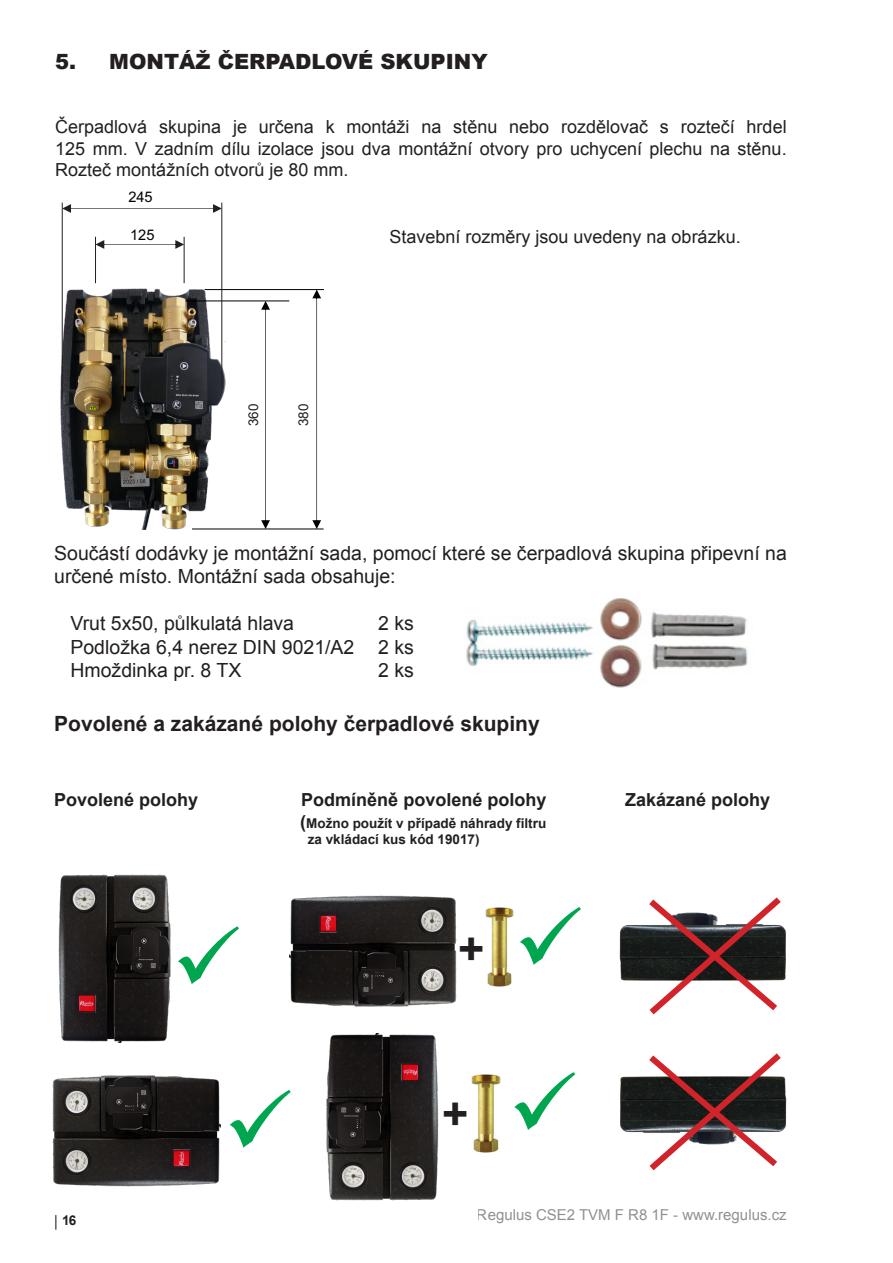
<style>
.page{position:relative;width:893px;height:1263px;background:#fff}
.page>*{position:absolute;margin:0;border:0;box-sizing:border-box;transform-origin:0 0}
.t1{font:700 45px "Arial";color:#231f20}
.t2{font:700 21px "Arial";color:#231f20}
.t3{font:900 21px "Arial";color:#231f20}
.t4{font:19.5px/23.4px "Arial";color:#231f20}
.t5{font:18px/21.6px "Arial";color:#231f20;text-align:justify}
.t6{font:700 18px "Arial";color:#231f20}
.t7{font:15px "Arial";color:#231f20}
.t8{font:14.55px "Arial";color:#000}
.t9{font:700 13.5px/16.2px "Arial";color:#231f20}
.t10{font:13.5px "Arial";color:#231f20}
.s1{font-size:18px}
</style>
<div class="page">
<img style="left:620px;top:1076px;width:23px;height:57px">
<img style="left:60px;top:283px;width:168px;height:246px">
<img style="left:466px;top:598px;width:282px;height:90px">
<hr style="left:186px;top:300px;width:103px;height:1px;background:#000">
<hr style="left:192px;top:528px;width:132px;height:1px;background:#000">
<svg style="left:261px;top:301px;width:9px;height:228px"></svg>
<hr style="left:205px;top:289px;width:119px;height:1px;background:#000">
<svg style="left:312px;top:290px;width:9px;height:239px"></svg>
<hr style="left:62px;top:203px;width:1px;height:195px;background:#231f20">
<hr style="left:221px;top:203px;width:1px;height:185px;background:#231f20">
<svg style="left:62px;top:204px;width:160px;height:9px"></svg>
<hr style="left:95px;top:237px;width:1px;height:46px;background:#231f20">
<hr style="left:184px;top:237px;width:1px;height:46px;background:#231f20">
<svg style="left:96px;top:240px;width:88px;height:9px"></svg>
<img style="left:620px;top:925px;width:23px;height:56px">
<svg style="left:643px;top:897px;width:143px;height:118px"></svg>
<svg style="left:643px;top:1053px;width:144px;height:118px"></svg>
<img style="left:485px;top:908px;width:28px;height:78px">
<img style="left:472px;top:1075px;width:28px;height:78px">
<img style="left:58px;top:875px;width:113px;height:167px">
<img style="left:326px;top:1033px;width:113px;height:168px">
<img style="left:289px;top:895px;width:168px;height:112px">
<img style="left:53px;top:1075px;width:167px;height:112px">
<div style="left:248px;top:391px;width:14px;height:35px;background:#fff"></div>
<p class="t3" style="left:55px;top:47px;width:434px">5. MONTÁŽ ČERPADLOVÉ SKUPINY</p>
<p class="t5" style="left:55px;top:116px;width:733px">Čerpadlová skupina je určena k montáži na stěnu nebo rozdělovač s roztečí hrdel 125 mm. V zadním dílu izolace jsou dva montážní otvory pro uchycení plechu na stěnu.<br>Rozteč montážních otvorů je 80 mm.</p>
<p class="t8" style="left:128px;top:187px;width:26px">245</p>
<p class="t8" style="left:130px;top:224px;width:26px">125</p>
<p class="t8" style="left:245px;top:419px;width:26px;rotate:-90deg">340</p>
<p class="t8" style="left:295px;top:419px;width:26px;rotate:-90deg">360</p>
<p class="t10" style="left:245px;top:426px;width:24px;rotate:-90deg">360</p>
<p class="t10" style="left:295px;top:426px;width:24px;rotate:-90deg">380</p>
<p class="t5" style="left:389px;top:226px;width:353px">Stavební rozměry jsou uvedeny na obrázku.</p>
<p class="t4" style="left:54px;top:542px;width:734px">Součástí dodávky je montážní sada, pomocí které se čerpadlová skupina připevní na určené místo. Montážní sada obsahuje:</p>
<p class="t4" style="left:70px;top:612px;width:225px">Vrut 5x50, půlkulatá hlava</p>
<p class="t4" style="left:378px;top:612px;width:37px">2 ks</p>
<p class="t4" style="left:70px;top:635px;width:345px">Podložka 6,4 nerez DIN 9021/A2 2 ks</p>
<p class="t4" style="left:70px;top:659px;width:172px">Hmoždinka pr. 8 TX</p>
<p class="t4" style="left:378px;top:659px;width:37px">2 ks</p>
<p class="t2" style="left:54px;top:709px;width:487px">Povolené a zakázané polohy čerpadlové skupiny</p>
<p class="t6" style="left:54px;top:788px;width:146px">Povolené polohy</p>
<p class="t6" style="left:301px;top:788px;width:247px">Podmíněně povolené polohy</p>
<p class="t6" style="left:625px;top:788px;width:147px">Zakázané polohy</p>
<p class="t9" style="left:308px;top:815px;width:240px;text-indent:-8px"><span class="s1">(</span>Možno použít v případě náhrady filtru za vkládací kus kód 19017)</p>
<p class="t1" style="left:458px;top:919px;width:28px">+</p>
<p class="t1" style="left:442px;top:1084px;width:28px">+</p>
<p class="t9" style="left:53px;top:1212px;width:25px"><sub>│</sub>16</p>
<p class="t7" style="left:477px;top:1205px;width:311px">Regulus CSE2 TVM F R8 1F - www.regulus.cz</p>
</div>
